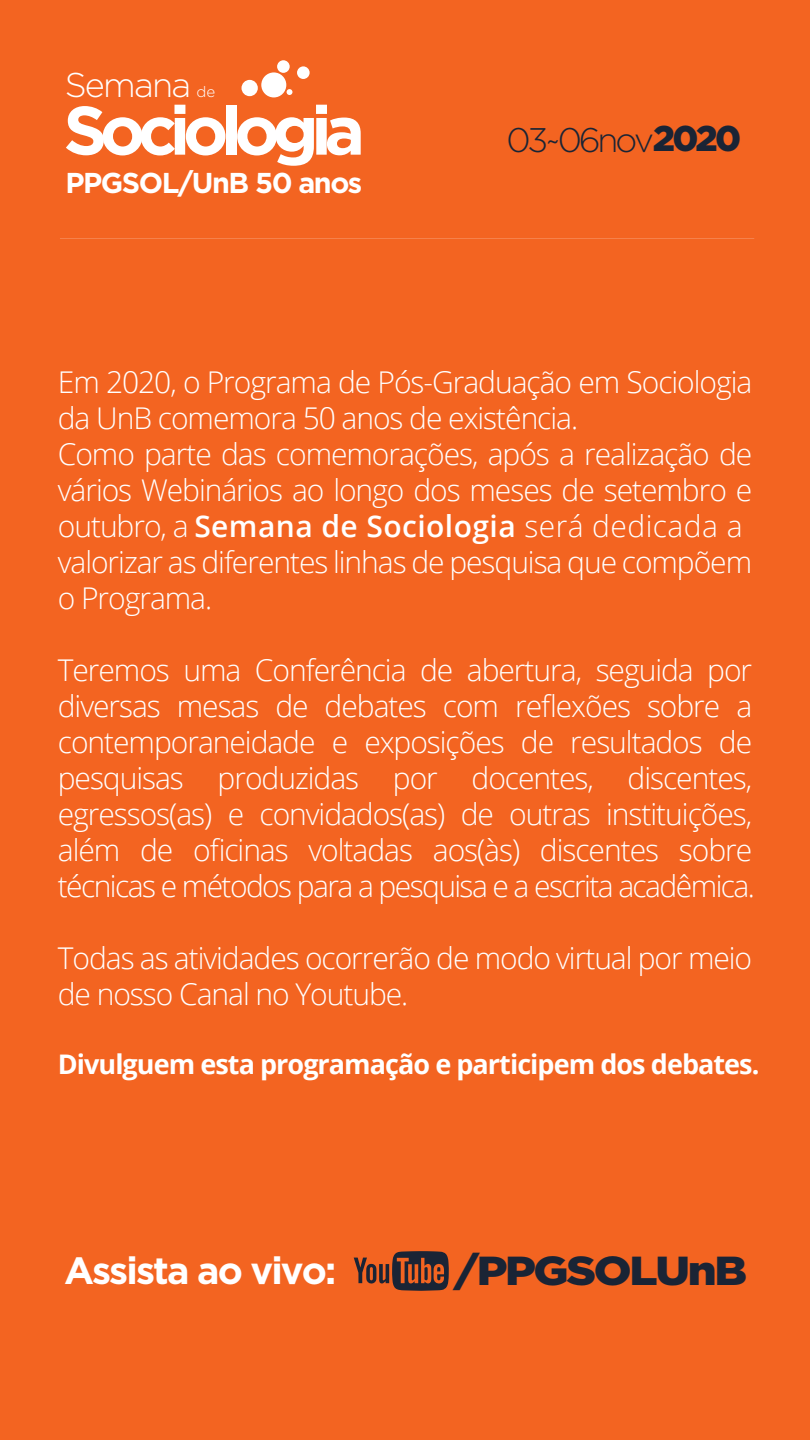
<style>
.page{position:relative;width:810px;height:1440px;background:#f36421}
.page>*{position:absolute;margin:0;border:0;box-sizing:border-box;transform-origin:0 0}
.t1{font:700 68.47px "Gotham";letter-spacing:-.11em;color:#fff}
.t2{font:900 40.5px "Gotham";letter-spacing:-.05em;color:#1a2435;scale:1.13 1}
.t3{font:700 37.95px "Gotham";letter-spacing:-.05em;color:#fff}
.t4{font:300 34.35px "Gotham";letter-spacing:-.05em;color:#fff}
.t5{font:300 34.2px "Gotham";letter-spacing:-.09em;color:#1a2435}
.t6{font:300 30px/36px "Open Sans";letter-spacing:-.035em;color:#fff}
.t7{font:700 28.72px "Gotham";letter-spacing:-.05em;color:#fff}
.t8{font:700 27px "Open Sans";letter-spacing:-.035em;color:#fff}
.t9{font:300 15.15px "Gotham";color:#fff}
.s1{font-weight:900;font-size:35.78px}
.s2{font-weight:600}
</style>
<div class="page">
<div style="left:242px;top:80px;width:16px;height:16px;background:#fff;border-radius:50%"></div>
<div style="left:261px;top:72px;width:25px;height:25px;background:#fff;border-radius:50%"></div>
<div style="left:297px;top:66px;width:13px;height:13px;background:#fff;border-radius:50%"></div>
<div style="left:277px;top:60px;width:13px;height:13px;background:#fff;border-radius:50%"></div>
<svg style="left:287px;top:89px;width:5px;height:6px"></svg>
<svg style="left:354px;top:1251px;width:95px;height:40px"></svg>
<hr style="left:60px;top:238px;width:694px;height:1px;background:#fff">
<p class="t4" style="left:65px;top:66px;width:128px">Semana</p>
<h1 class="t1" style="left:63px;top:91px;width:303px">Sociologia</h1>
<p class="t9" style="left:197px;top:84px;width:20px">de</p>
<p class="t7" style="left:65px;top:166px;width:299px">PPGSOL/UnB 50 anos</p>
<p class="t5" style="left:506px;top:121px;width:236px">03~06nov<span class="s1">2020</span></p>
<p class="t6" style="left:58px;top:364px;width:696px">Em 2020, o Programa de Pós-Graduação em Sociologia da UnB comemora 50 anos de existência.<br>Como parte das comemorações, após a realização de vários Webinários ao longo dos meses de setembro e outubro, a <span class="s2">Semana de Sociologia</span> será dedicada a valorizar as diferentes linhas de pesquisa que compõem o Programa.</p>
<p class="t6" style="left:58px;top:652px;width:699px;text-align:justify">Teremos uma Conferência de abertura, seguida por diversas mesas de debates com reflexões sobre a contemporaneidade e exposições de resultados de pesquisas produzidas por docentes, discentes, egressos(as) e convidados(as) de outras instituições, além de oficinas voltadas aos(às) discentes sobre técnicas e métodos para a pesquisa e a escrita acadêmica.</p>
<p class="t6" style="left:58px;top:940px;width:696px">Todas as atividades ocorrerão de modo virtual por meio de nosso Canal no Youtube.</p>
<p class="t8" style="left:58px;top:1045px;width:703px">Divulguem esta programação e participem dos debates.</p>
<p class="t3" style="left:64px;top:1249px;width:274px">Assista ao vivo:</p>
<h2 class="t2" style="left:455px;top:1247px;width:260px">/PPGSOLUnB</h2>
</div>
